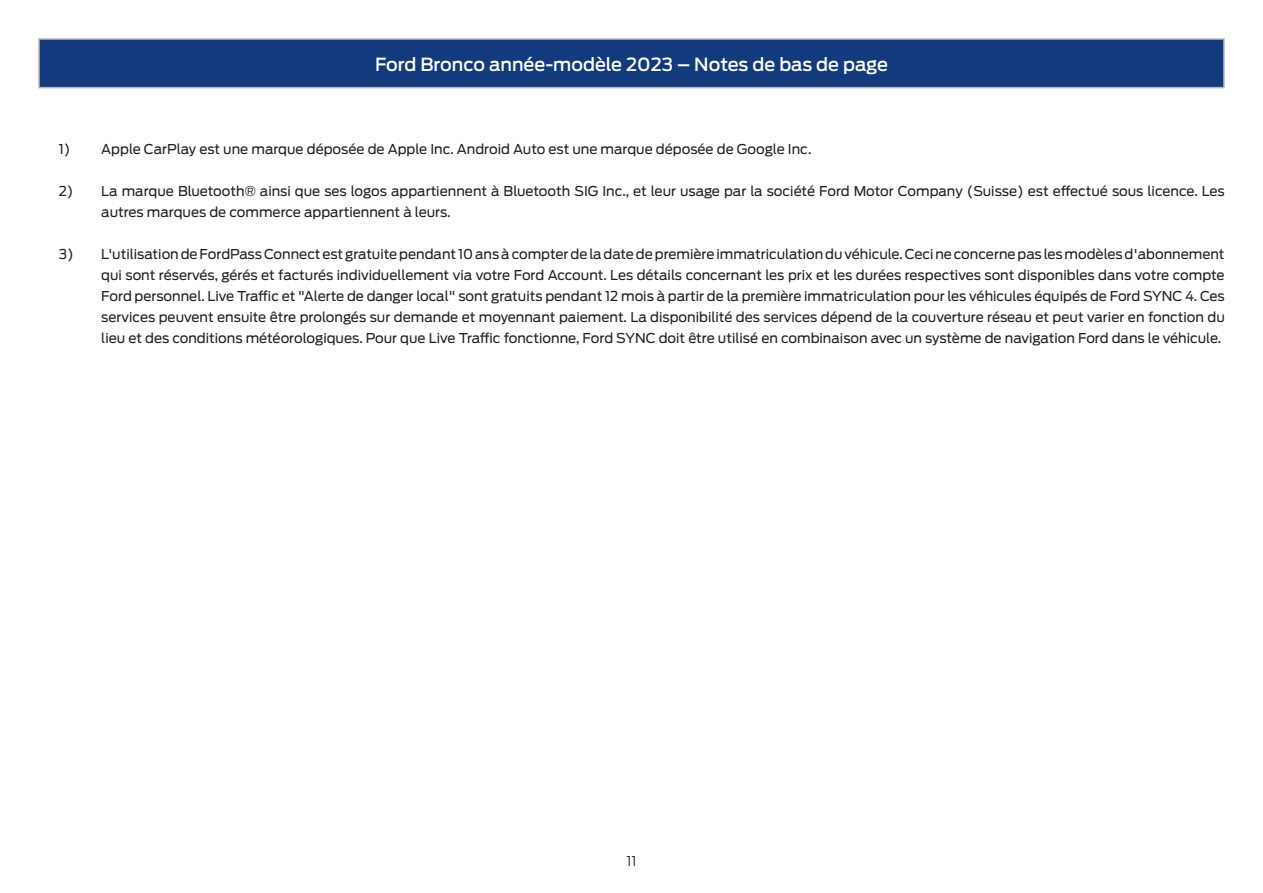
<style>
.page{position:relative;width:1263px;height:893px;background:#fff}
.page>*{position:absolute;margin:0;border:0;box-sizing:border-box;transform-origin:0 0}
.t1{font:500 18px "Ford Antenna";color:#fff}
.t2{font:13.5px/21px "Ford Antenna";color:#231f20}
.t3{font:300 13.5px "Ford Antenna";color:#231f20}
</style>
<div class="page">
<div style="left:39px;top:39px;width:1185px;height:49px;background:#133a7c"></div>
<hr style="left:38px;top:38px;width:1187px;height:2px;background:#b6b7bb">
<hr style="left:38px;top:40px;width:2px;height:47px;background:#b6b7bb">
<hr style="left:1223px;top:40px;width:2px;height:47px;background:#b6b7bb">
<hr style="left:38px;top:87px;width:1187px;height:1px;background:#b6b7bb">
<h1 class="t1" style="left:375px;top:48px;width:514px">Ford Bronco année-modèle 2023 – Notes de bas de page</h1>
<p class="t2" style="left:59px;top:137px;width:754px">1) Apple CarPlay est une marque déposée de Apple Inc. Android Auto est une marque déposée de Google Inc.</p>
<p class="t2" style="left:101px;top:179px;width:1125px;text-indent:-43px">2) La marque Bluetooth® ainsi que ses logos appartiennent à Bluetooth SIG Inc., et leur usage par la société Ford Motor Company (Suisse) est effectué sous licence. Les autres marques de commerce appartiennent à leurs.</p>
<p class="t2" style="left:101px;top:242px;width:1125px;text-align:justify;text-indent:-43px">3) L'utilisation de FordPass Connect est gratuite pendant 10 ans à compter de la date de première immatriculation du véhicule. Ceci ne concerne pas les modèles d'abonnement qui sont réservés, gérés et facturés individuellement via votre Ford Account. Les détails concernant les prix et les durées respectives sont disponibles dans votre compte Ford personnel. Live Traffic et "Alerte de danger local" sont gratuits pendant 12 mois à partir de la première immatriculation pour les véhicules équipés de Ford SYNC 4. Ces services peuvent ensuite être prolongés sur demande et moyennant paiement. La disponibilité des services dépend de la couverture réseau et peut varier en fonction du lieu et des conditions météorologiques. Pour que Live Traffic fonctionne, Ford SYNC doit être utilisé en combinaison avec un système de navigation Ford dans le véhicule.</p>
<p class="t3" style="left:626px;top:849px;width:12px">11</p>
</div>
